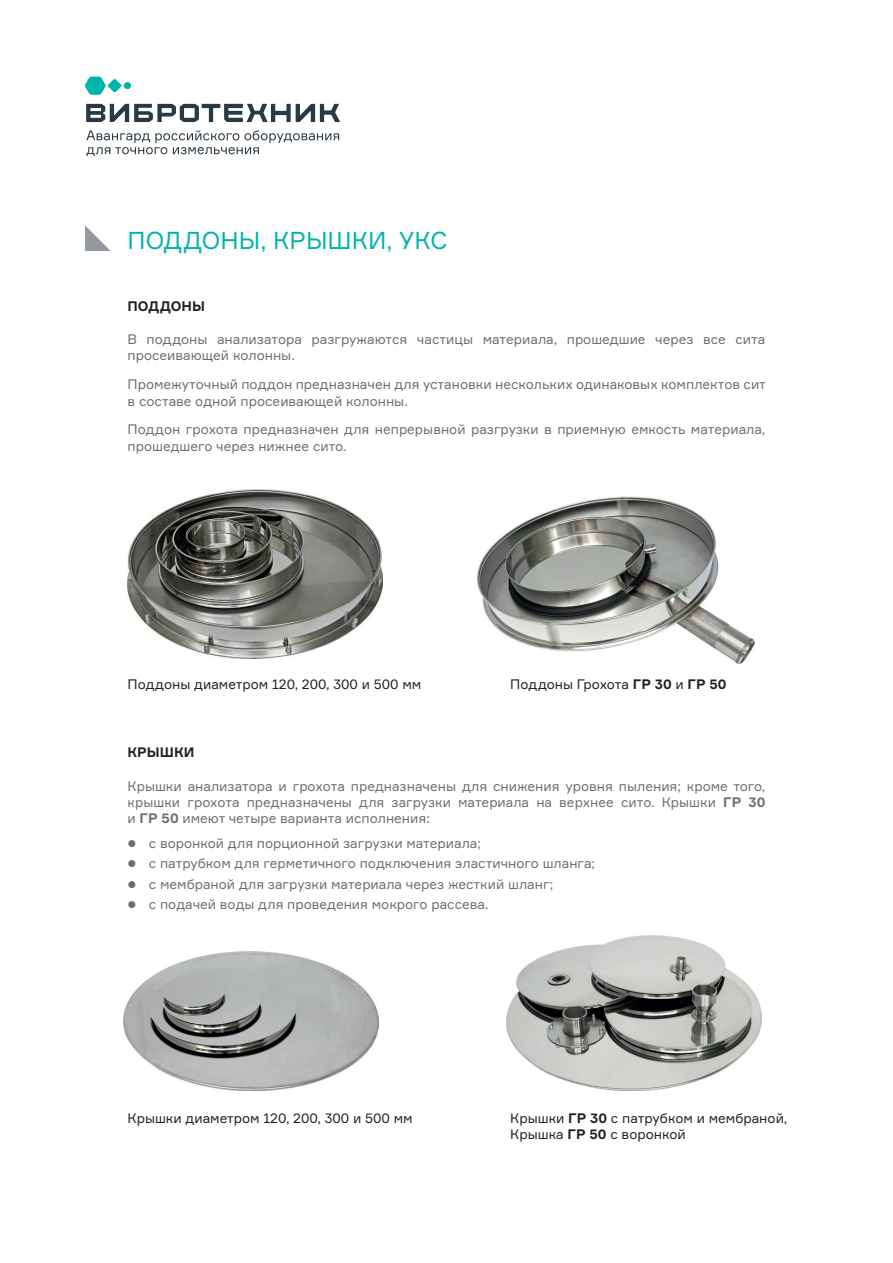
<style>
.page{position:relative;width:893px;height:1263px;background:#fff}
.page>*{position:absolute;margin:0;border:0;box-sizing:border-box;transform-origin:0 0}
.t1{font:24px "Formular";color:#00b5ac}
.t2{font:13.5px/16.2px "Formular";color:#6c6d70}
.t3{font:13.5px/16.2px "Formular";color:#231f20}
.t4{font:700 13.5px "Formular";color:#231f20}
.s1{font-weight:700}
</style>
<div class="page">
<svg style="left:86px;top:104px;width:254px;height:18px"></svg>
<svg style="left:85px;top:77px;width:46px;height:18px"></svg>
<svg style="left:86px;top:130px;width:253px;height:26px"></svg>
<svg style="left:85px;top:225px;width:26px;height:26px"></svg>
<img style="left:477px;top:496px;width:277px;height:167px">
<img style="left:128px;top:490px;width:255px;height:168px">
<img style="left:123px;top:952px;width:255px;height:138px">
<img style="left:506px;top:936px;width:255px;height:154px">
<h1 class="t1" style="left:128px;top:226px;width:322px">ПОДДОНЫ, КРЫШКИ, УКС</h1>
<p class="t4" style="left:128px;top:298px;width:79px">ПОДДОНЫ</p>
<p class="t2" style="left:128px;top:331px;width:639px">В поддоны анализатора разгружаются частицы материала, прошедшие через все сита просеивающей колонны.</p>
<p class="t2" style="left:128px;top:376px;width:640px">Промежуточный поддон предназначен для установки нескольких одинаковых комплектов сит в составе одной просеивающей колонны.</p>
<p class="t2" style="left:128px;top:421px;width:639px">Поддон грохота предназначен для непрерывной разгрузки в приемную емкость материала, прошедшего через нижнее сито.</p>
<p class="t3" style="left:128px;top:676px;width:295px">Поддоны диаметром 120, 200, 300 и 500 мм</p>
<p class="t3" style="left:510px;top:676px;width:218px">Поддоны Грохота <span class="s1">ГР 30</span> и <span class="s1">ГР 50</span></p>
<p class="t4" style="left:128px;top:744px;width:68px">КРЫШКИ</p>
<p class="t2" style="left:128px;top:777px;width:639px;text-align:justify">Крышки анализатора и грохота предназначены для снижения уровня пыления; кроме того, крышки грохота предназначены для загрузки материала на верхнее сито. Крышки <span class="s1">ГР 30 </span>и <span class="s1">ГР 50</span> имеют четыре варианта исполнения:</p>
<p class="t2" style="left:149px;top:832px;width:448px;line-height:20.4px">с воронкой для порционной загрузки материала;<br>с патрубком для герметичного подключения эластичного шланга; с мембраной для загрузки материала через жесткий шланг;<br>с подачей воды для проведения мокрого рассева.</p>
<p class="t3" style="left:128px;top:1110px;width:287px">Крышки диаметром 120, 200, 300 и 500 мм</p>
<p class="t3" style="left:510px;top:1110px;width:279px">Крышки <span class="s1">ГР 30</span> с патрубком и мембраной,<br>Крышка <span class="s1">ГР 50</span> с воронкой</p>
</div>
